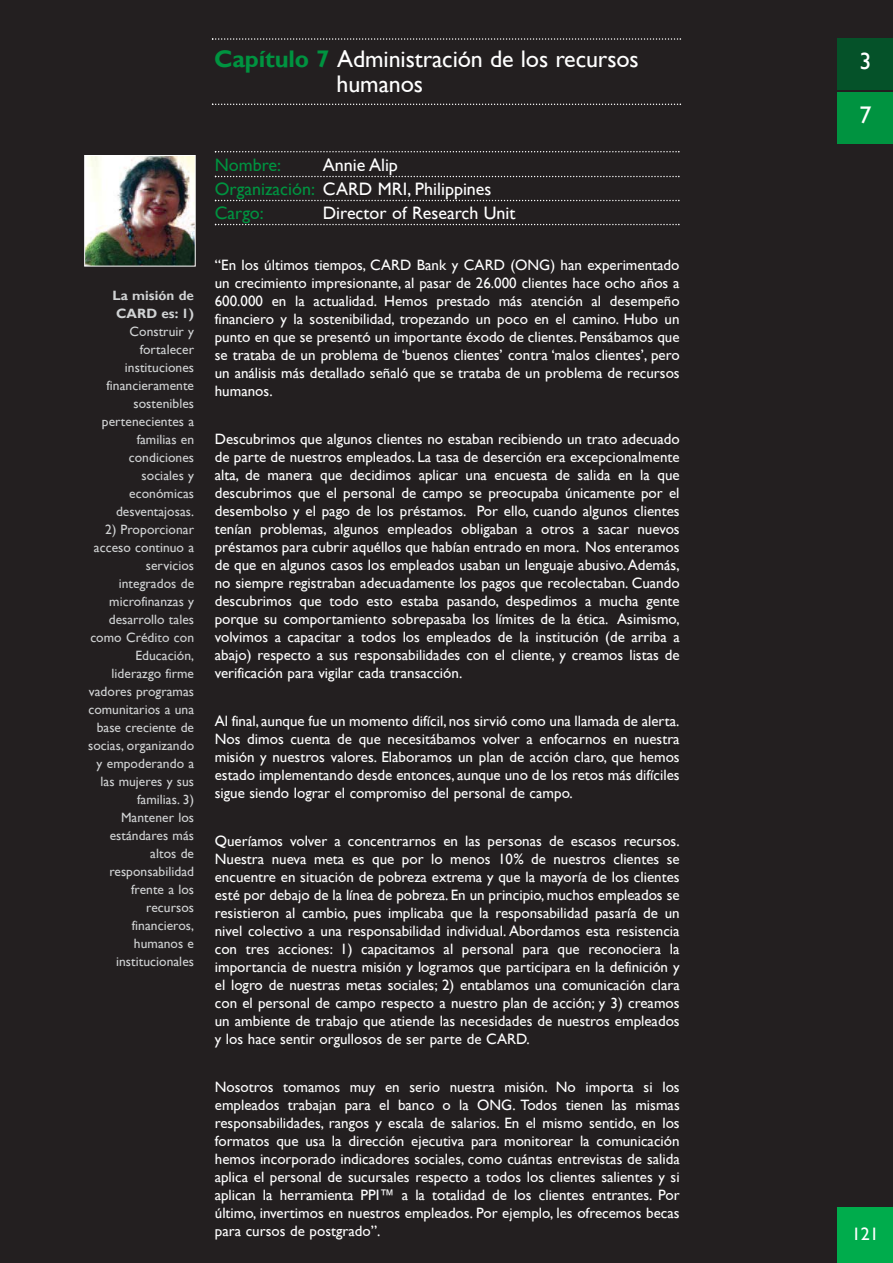
<style>
.page{position:relative;width:893px;height:1263px;background:#231f20}
.page>*{position:absolute;margin:0;border:0;box-sizing:border-box;transform-origin:0 0}
.t1{font:24px/25.3px "Gill Sans";letter-spacing:-.005em;color:#fff}
.t2{font:18px/24px "Gill Sans";color:#fff}
.t3{font:18px "Gill Sans";color:#009340}
.t4{font:15px/18px "Gill Sans";color:#fff;text-align:justify}
.t5{font:13.5px/18px "Gill Sans";letter-spacing:.005em;color:#d1d3d4;text-align:right}
.t6{font:700 13.5px/18px "Gill Sans";letter-spacing:.005em;color:#d1d3d4}
.s1{font-weight:700;color:#009340}
.s2{color:#009340}
</style>
<div class="page">
<svg style="left:212px;top:38px;width:469px;height:2px"></svg>
<svg style="left:212px;top:104px;width:469px;height:1px"></svg>
<svg style="left:215px;top:151px;width:465px;height:1px"></svg>
<svg style="left:215px;top:176px;width:465px;height:1px"></svg>
<svg style="left:215px;top:200px;width:465px;height:1px"></svg>
<svg style="left:215px;top:224px;width:465px;height:1px"></svg>
<img style="left:86px;top:157px;width:108px;height:107px">
<div style="left:84px;top:155px;width:112px;height:111px;border:1px solid #fff"></div>
<div style="left:838px;top:38px;width:55px;height:51px;background:#055229"></div>
<div style="left:838px;top:92px;width:55px;height:51px;background:#009340"></div>
<div style="left:838px;top:1208px;width:55px;height:55px;background:#00ac4c"></div>
<h1 class="t1" style="left:337px;top:46px;width:304px;text-indent:-122px"><span class="s1">Capítulo 7</span> Administración de los recursos humanos</h1>
<p class="t6" style="left:112px;top:286px;width:83px">La misión de<br>CARD es: 1)</p>
<p class="t5" style="left:102px;top:322px;width:94px">Construir y fortalecer instituciones financieramente sostenibles pertenecientes a familias en condiciones sociales y económicas desventajosas.</p>
<p class="t5" style="left:88px;top:520px;width:107px">2) Proporcionar acceso continuo a servicios integrados de microfinanzas y desarrollo tales como Crédito con<br>Educación, liderazgo firme vadores programas comunitarios a una base creciente de socias, organizando y empoderando a las mujeres y sus familias. 3)<br>Mantener los estándares más altos de responsabilidad frente a los recursos financieros, humanos e institucionales</p>
<p class="t2" style="left:215px;top:153px;width:278px;text-indent:108px">Annie Alip<br><span class="s2">Organización:</span> CARD MRI, Philippines<br><span class="s2">Cargo:</span></p>
<p class="t3" style="left:215px;top:154px;width:68px">Nombre:</p>
<p class="t2" style="left:323px;top:201px;width:194px">Director of Research Unit</p>
<p class="t4" style="left:215px;top:256px;width:466px">“En los últimos tiempos, CARD Bank y CARD (ONG) han experimentado un crecimiento impresionante, al pasar de 26.000 clientes hace ocho años a 600.000 en la actualidad. Hemos prestado más atención al desempeño financiero y la sostenibilidad, tropezando un poco en el camino. Hubo un punto en que se presentó un importante éxodo de clientes. Pensábamos que se trataba de un problema de ‘buenos clientes’ contra ‘malos clientes’, pero un análisis más detallado señaló que se trataba de un problema de recursos humanos.</p>
<p class="t4" style="left:215px;top:430px;width:466px">Descubrimos que algunos clientes no estaban recibiendo un trato adecuado de parte de nuestros empleados. La tasa de deserción era excepcionalmente alta, de manera que decidimos aplicar una encuesta de salida en la que descubrimos que el personal de campo se preocupaba únicamente por el desembolso y el pago de los préstamos. Por ello, cuando algunos clientes tenían problemas, algunos empleados obligaban a otros a sacar nuevos préstamos para cubrir aquéllos que habían entrado en mora. Nos enteramos de que en algunos casos los empleados usaban un lenguaje abusivo. Además, no siempre registraban adecuadamente los pagos que recolectaban. Cuando descubrimos que todo esto estaba pasando, despedimos a mucha gente porque su comportamiento sobrepasaba los límites de la ética. Asimismo, volvimos a capacitar a todos los empleados de la institución (de arriba a abajo) respecto a sus responsabilidades con el cliente, y creamos listas de verificación para vigilar cada transacción.</p>
<p class="t4" style="left:215px;top:712px;width:466px">Al final, aunque fue un momento difícil, nos sirvió como una llamada de alerta.<br>Nos dimos cuenta de que necesitábamos volver a enfocarnos en nuestra misión y nuestros valores. Elaboramos un plan de acción claro, que hemos estado implementando desde entonces, aunque uno de los retos más difíciles sigue siendo lograr el compromiso del personal de campo.</p>
<p class="t4" style="left:215px;top:832px;width:466px">Queríamos volver a concentrarnos en las personas de escasos recursos.<br>Nuestra nueva meta es que por lo menos 10% de nuestros clientes se encuentre en situación de pobreza extrema y que la mayoría de los clientes esté por debajo de la línea de pobreza. En un principio, muchos empleados se resistieron al cambio, pues implicaba que la responsabilidad pasaría de un nivel colectivo a una responsabilidad individual. Abordamos esta resistencia con tres acciones: 1) capacitamos al personal para que reconociera la importancia de nuestra misión y logramos que participara en la definición y el logro de nuestras metas sociales; 2) entablamos una comunicación clara con el personal de campo respecto a nuestro plan de acción; y 3) creamos un ambiente de trabajo que atiende las necesidades de nuestros empleados y los hace sentir orgullosos de ser parte de CARD.</p>
<p class="t4" style="left:215px;top:1078px;width:466px">Nosotros tomamos muy en serio nuestra misión. No importa si los empleados trabajan para el banco o la ONG. Todos tienen las mismas responsabilidades, rangos y escala de salarios. En el mismo sentido, en los formatos que usa la dirección ejecutiva para monitorear la comunicación hemos incorporado indicadores sociales, como cuántas entrevistas de salida aplica el personal de sucursales respecto a todos los clientes salientes y si aplican la herramienta PPI™ a la totalidad de los clientes entrantes. Por último, invertimos en nuestros empleados. Por ejemplo, les ofrecemos becas para cursos de postgrado”.</p>
<h1 class="t1" style="left:859px;top:48px;width:13px">3</h1>
<h1 class="t1" style="left:859px;top:102px;width:13px">7</h1>
<p class="t2" style="left:852px;top:1221px;width:28px">121</p>
</div>
